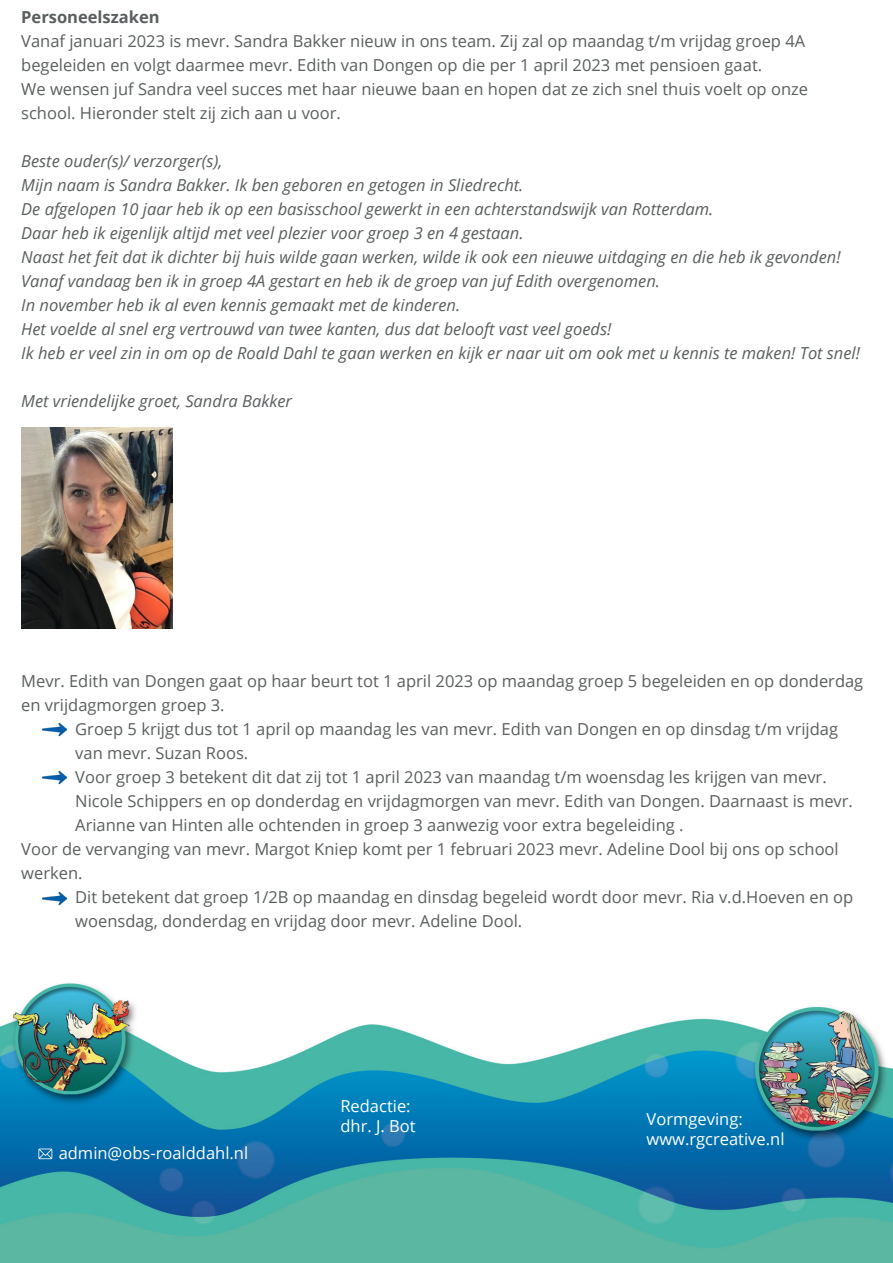
<style>
.page{position:relative;width:893px;height:1263px;background:#fff}
.page>*{position:absolute;margin:0;border:0;box-sizing:border-box;transform-origin:0 0}
.t1{font:16.5px/24px "Open Sans";color:#5a5e5e}
.t2{font:italic 16.5px/24px "Open Sans";color:#5a5e5e}
.t3{font:16.5px "Open Sans";color:#fff}
.s1{font-weight:700}
</style>
<div class="page">
<img style="left:0;top:983px;width:893px;height:280px">
<svg style="left:38px;top:1148px;width:14px;height:11px"></svg>
<img style="left:21px;top:427px;width:151px;height:201px">
<img style="left:43px;top:722px;width:23px;height:15px">
<img style="left:43px;top:770px;width:23px;height:15px">
<img style="left:43px;top:891px;width:23px;height:15px">
<p class="t1" style="left:21px;top:4px;width:788px"><span class="s1">Personeelszaken<br></span>Vanaf januari 2023 is mevr. Sandra Bakker nieuw in ons team. Zij zal op maandag t/m vrijdag groep 4A begeleiden en volgt daarmee mevr. Edith van Dongen op die per 1 april 2023 met pensioen gaat.<br>We wensen juf Sandra veel succes met haar nieuwe baan en hopen dat ze zich snel thuis voelt op onze school. Hieronder stelt zij zich aan u voor.</p>
<p class="t2" style="left:21px;top:148px;width:203px">Beste ouder(s)/ verzorger(s),</p>
<p class="t2" style="left:21px;top:172px;width:840px">Mijn naam is Sandra Bakker. Ik ben geboren en getogen in Sliedrecht.<br>De afgelopen 10 jaar heb ik op een basisschool gewerkt in een achterstandswijk van Rotterdam.<br>Daar heb ik eigenlijk altijd met veel plezier voor groep 3 en 4 gestaan.<br>Naast het feit dat ik dichter bij huis wilde gaan werken, wilde ik ook een nieuwe uitdaging en die heb ik gevonden!<br>Vanaf vandaag ben ik in groep 4A gestart en heb ik de groep van juf Edith overgenomen.<br>In november heb ik al even kennis gemaakt met de kinderen.<br>Het voelde al snel erg vertrouwd van twee kanten, dus dat belooft vast veel goeds!<br>Ik heb er veel zin in om op de Roald Dahl te gaan werken en kijk er naar uit om ook met u kennis te maken! Tot snel!</p>
<p class="t2" style="left:21px;top:388px;width:272px">Met vriendelijke groet, Sandra Bakker</p>
<p class="t1" style="left:21px;top:669px;width:844px">Mevr. Edith van Dongen gaat op haar beurt tot 1 april 2023 op maandag groep 5 begeleiden en op donderdag en vrijdagmorgen groep 3.</p>
<p class="t1" style="left:75px;top:717px;width:764px">Groep 5 krijgt dus tot 1 april op maandag les van mevr. Edith van Dongen en op dinsdag t/m vrijdag van mevr. Suzan Roos.</p>
<p class="t1" style="left:75px;top:765px;width:779px">Voor groep 3 betekent dit dat zij tot 1 april 2023 van maandag t/m woensdag les krijgen van mevr.<br>Nicole Schippers en op donderdag en vrijdagmorgen van mevr. Edith van Dongen. Daarnaast is mevr.<br>Arianne van Hinten alle ochtenden in groep 3 aanwezig voor extra begeleiding .</p>
<p class="t1" style="left:21px;top:837px;width:819px">Voor de vervanging van mevr. Margot Kniep komt per 1 februari 2023 mevr. Adeline Dool bij ons op school werken.</p>
<p class="t1" style="left:75px;top:885px;width:779px">Dit betekent dat groep 1/2B op maandag en dinsdag begeleid wordt door mevr. Ria v.d.Hoeven en op woensdag, donderdag en vrijdag door mevr. Adeline Dool.</p>
<p class="t3" style="left:59px;top:1142px;width:191px">admin@obs-roalddahl.nl</p>
<p class="t3" style="left:340px;top:1095px;width:72px">Redactie:</p>
<p class="t3" style="left:340px;top:1115px;width:77px">dhr. J. Bot</p>
<p class="t3" style="left:647px;top:1108px;width:98px">Vormgeving:</p>
<p class="t3" style="left:647px;top:1128px;width:139px">www.rgcreative.nl</p>
</div>
